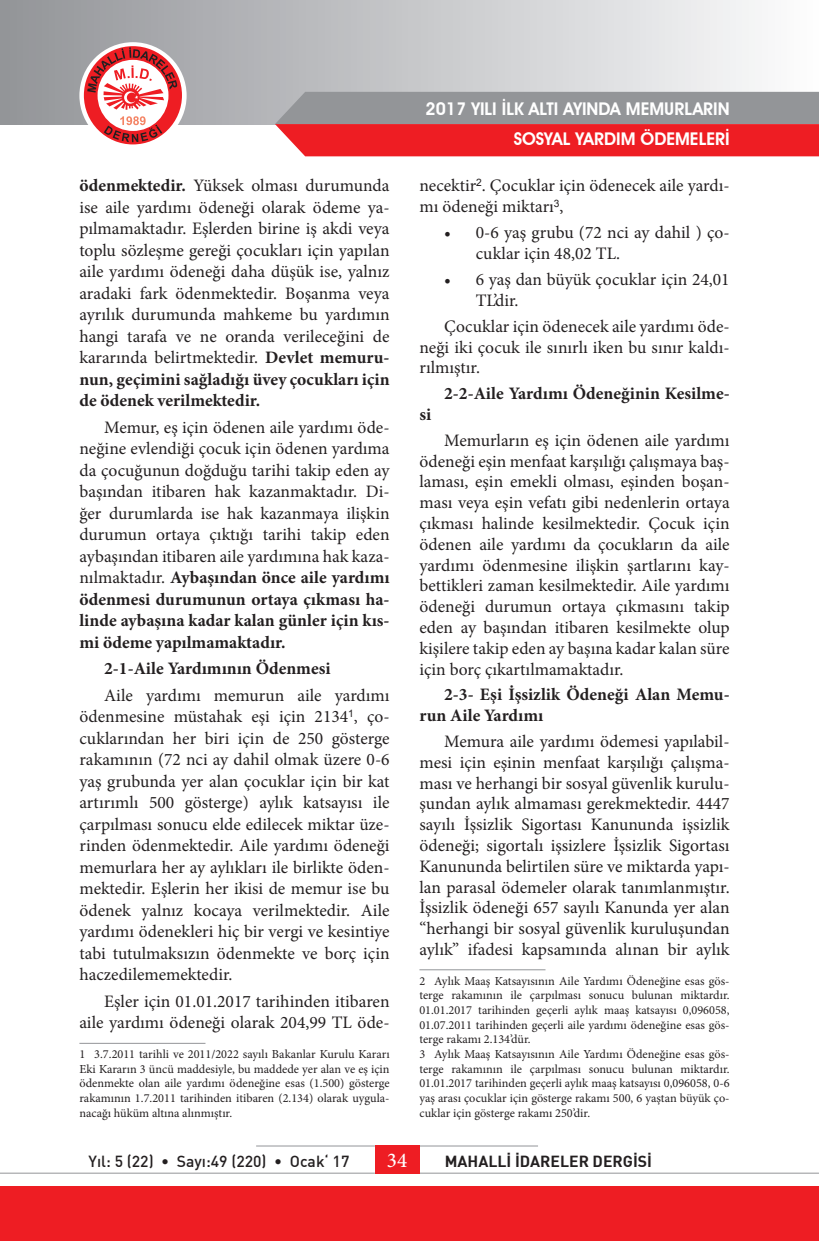
<style>
.page{position:relative;width:819px;height:1241px;background:#fff}
.page>*{position:absolute;margin:0;border:0;box-sizing:border-box;transform-origin:0 0}
.t1{font:500 21px "Minion Pro";color:#fff}
.t2{font:17.5px/21.5px "Minion Pro";color:#231f20;text-align:justify}
.t3{font:700 17.5px/20.8px "Minion Pro";color:#231f20}
.t4{font:700 17.5px/29.8px "Avant Garde";color:#fff;text-align:right}
.t5{font:500 15.75px "DI Nbek";color:#231f20}
.t6{font:700 15.75px "DI Nbek";color:#231f20}
.t7{font:12.25px/14.7px "Minion Pro";color:#231f20;text-align:justify}
.s1{font-weight:700}
</style>
<div class="page">
<div style="left:0;top:0;width:819px;height:124px;background:linear-gradient(to right,#929398,#fcfcfd)"></div>
<div style="left:79px;top:42px;width:108px;height:107px;background:#fff;border-radius:50%"></div>
<svg style="left:84px;top:46px;width:98px;height:98px"></svg>
<hr style="left:419px;top:1172px;width:400px;height:1px;background:#939598">
<hr style="left:419px;top:1145px;width:119px;height:1px;background:#939598">
<hr style="left:256px;top:1145px;width:119px;height:1px;background:#939598">
<hr style="left:0;top:1172px;width:375px;height:1px;background:#939598">
<div style="left:375px;top:1145px;width:44px;height:28px;background:#ee1d23"></div>
<div style="left:0;top:1186px;width:819px;height:54px;background:#ee1d23"></div>
<svg style="left:275px;top:92px;width:544px;height:64px;background:#c15d62"></svg>
<hr style="left:79px;top:1042px;width:126px;height:1px;background:#939598">
<hr style="left:419px;top:969px;width:126px;height:1px;background:#939598">
<p class="t2" style="left:79px;top:175px;width:312px"><span class="s1">ödenmektedir.</span> Yüksek olması durumunda ise aile yardımı ödeneği olarak ödeme ya&shy;pılmamaktadır. Eşlerden birine iş akdi veya toplu sözleşme gereği çocukları için yapılan aile yardımı ödeneği daha düşük ise, yalnız aradaki fark ödenmektedir. Boşanma veya ayrılık durumunda mahkeme bu yardımın hangi tarafa ve ne oranda verileceğini de kararında belirtmektedir. <span class="s1">Devlet memuru&shy;nun, geçimini sağladığı üvey çocukları için de ödenek verilmektedir.</span></p>
<p class="t2" style="left:79px;top:416px;width:312px;text-indent:25px">Memur, eş için ödenen aile yardımı öde&shy;neğine evlendiği çocuk için ödenen yardıma da çocuğunun doğduğu tarihi takip eden ay başından itibaren hak kazanmaktadır. Di&shy;ğer durumlarda ise hak kazanmaya ilişkin durumun ortaya çıktığı tarihi takip eden aybaşından itibaren aile yardımına hak kaza&shy;nılmaktadır. <span class="s1">Aybaşından önce aile yardımı ödenmesi durumunun ortaya çıkması ha&shy;linde aybaşına kadar kalan günler için kıs&shy;mi ödeme yapılmamaktadır.</span></p>
<p class="t3" style="left:104px;top:658px;width:228px">2-1-Aile Yardımının Ödenmesi</p>
<p class="t2" style="left:79px;top:684px;width:312px;text-indent:25px">Aile yardımı memurun aile yardımı ödenmesine müstahak eşi için 2134<sup>1</sup>, ço&shy;cuklarından her biri için de 250 gösterge rakamının (72 nci ay dahil olmak üzere 0-6 yaş grubunda yer alan çocuklar için bir kat artırımlı 500 gösterge) aylık katsayısı ile çarpılması sonucu elde edilecek miktar üze&shy;rinden ödenmektedir. Aile yardımı ödeneği memurlara her ay aylıkları ile birlikte öden&shy;mektedir. Eşlerin her ikisi de memur ise bu ödenek yalnız kocaya verilmektedir. Aile yardımı ödenekleri hiç bir vergi ve kesintiye tabi tutulmaksızın ödenmekte ve borç için haczedilememektedir.</p>
<p class="t2" style="left:79px;top:990px;width:312px;text-align:right">Eşler için 01.01.2017 tarihinden itibaren aile yardımı ödeneği olarak 204,99 TL öde-</p>
<p class="t7" style="left:79px;top:1046px;width:312px">1 3.7.2011 tarihli ve 2011/2022 sayılı Bakanlar Kurulu Kararı Eki Kararın 3 üncü maddesiyle, bu maddede yer alan ve eş için ödenmekte olan aile yardımı ödeneğine esas (1.500) gösterge rakamının 1.7.2011 tarihinden itibaren (2.134) olarak uygula&shy;nacağı hüküm altına alınmıştır.</p>
<p class="t4" style="left:425px;top:94px;width:305px">2017 YILI İLK ALTI AYINDA MEMURLARIN<br>SOSYAL YARDIM ÖDEMELERİ</p>
<p class="t2" style="left:419px;top:175px;width:312px;line-height:21px">necektir<sup>2</sup>. Çocuklar için ödenecek aile yardı&shy;mı ödeneği miktarı<sup>3</sup>,</p>
<p class="t2" style="left:475px;top:222px;width:255px;line-height:21px;text-indent:-32px">• 0-6 yaş grubu (72 nci ay dahil ) ço&shy;cuklar için 48,02 TL.</p>
<p class="t2" style="left:475px;top:269px;width:255px;line-height:20.8px;text-indent:-32px">• 6 yaş dan büyük çocuklar için 24,01<br>TL’dir.</p>
<p class="t2" style="left:419px;top:316px;width:312px;line-height:20.8px;text-indent:25px">Çocuklar için ödenecek aile yardımı öde&shy;neği iki çocuk ile sınırlı iken bu sınır kaldı&shy;rılmıştır.</p>
<p class="t3" style="left:444px;top:383px;width:287px">2-2-Aile Yardımı Ödeneğinin Kesilme-</p>
<p class="t3" style="left:419px;top:404px;width:13px">si</p>
<p class="t2" style="left:419px;top:430px;width:312px;line-height:20.8px;text-indent:25px">Memurların eş için ödenen aile yardımı ödeneği eşin menfaat karşılığı çalışmaya baş&shy;laması, eşin emekli olması, eşinden boşan&shy;ması veya eşin vefatı gibi nedenlerin ortaya çıkması halinde kesilmektedir. Çocuk için ödenen aile yardımı da çocukların da aile yardımı ödenmesine ilişkin şartlarını kay&shy;bettikleri zaman kesilmektedir. Aile yardımı ödeneği durumun ortaya çıkmasını takip eden ay başından itibaren kesilmekte olup kişilere takip eden ay başına kadar kalan süre için borç çıkartılmamaktadır.</p>
<p class="t3" style="left:419px;top:684px;width:312px;text-indent:25px">2-3- Eşi İşsizlik Ödeneği Alan Memu&shy;run Aile Yardımı</p>
<p class="t2" style="left:419px;top:731px;width:312px;line-height:20.8px;text-indent:25px">Memura aile yardımı ödemesi yapılabil&shy;mesi için eşinin menfaat karşılığı çalışma&shy;ması ve herhangi bir sosyal güvenlik kurulu&shy;şundan aylık almaması gerekmektedir. 4447 sayılı İşsizlik Sigortası Kanununda işsizlik ödeneği; sigortalı işsizlere İşsizlik Sigortası Kanununda belirtilen süre ve miktarda yapı&shy;lan parasal ödemeler olarak tanımlanmıştır.<br>İşsizlik ödeneği 657 sayılı Kanunda yer alan “herhangi bir sosyal güvenlik kuruluşundan aylık” ifadesi kapsamında alınan bir aylık</p>
<p class="t7" style="left:419px;top:973px;width:312px;text-align:left">2 Aylık Maaş Katsayısının Aile Yardımı Ödeneğine esas gös&shy;terge rakamının ile çarpılması sonucu bulunan miktardır.<br>01.01.2017 tarihinden geçerli aylık maaş katsayısı 0,096058, 01.07.2011 tarihinden geçerli aile yardımı ödeneğine esas gös&shy;terge rakamı 2.134’dür.<br>3 Aylık Maaş Katsayısının Aile Yardımı Ödeneğine esas gös&shy;terge rakamının ile çarpılması sonucu bulunan miktardır.<br>01.01.2017 tarihinden geçerli aylık maaş katsayısı 0,096058, 0-6 yaş arası çocuklar için gösterge rakamı 500, 6 yaştan büyük ço&shy;cuklar için gösterge rakamı 250’dir.</p>
<p class="t5" style="left:88px;top:1151px;width:262px">Yıl: 5 (22) • Sayı:49 (220) • Ocak‘ 17</p>
<p class="t1" style="left:387px;top:1145px;width:22px">34</p>
<p class="t6" style="left:444px;top:1150px;width:209px">MAHALLİ İDARELER DERGİSİ</p>
</div>
